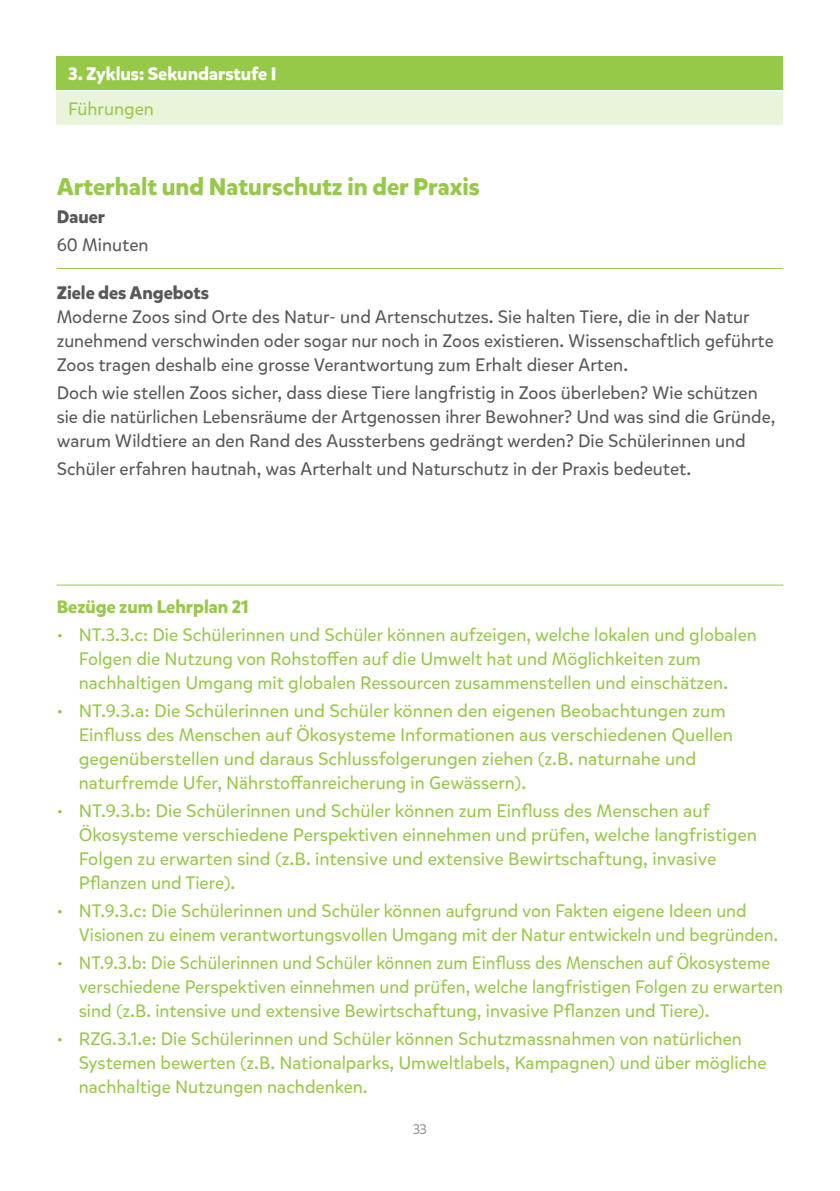
<style>
.page{position:relative;width:840px;height:1191px;background:#fff}
.page>*{position:absolute;margin:0;border:0;box-sizing:border-box;transform-origin:0 0}
._04_Grundschrift{font:700 24px "Mikado";color:#97c949}
._04_Grundschrift-2{font:18px/24px "Mikado";color:#97c949}
._04_Grundschrift-3{font:18px/24px "Mikado";color:#57585a}
.t1{font:700 18px "Mikado";color:#fff}
._04_Grundschrift-4{font:700 18px "Mikado";color:#57585a}
._04_Grundschrift-5{font:700 18px "Mikado";color:#97c949}
.t2{font:14px "Mikado";color:#939598}
</style>
<div class="page">
<div style="left:57px;top:57px;width:725px;height:34px;background:#97c949"></div>
<div style="left:57px;top:91px;width:725px;height:34px;background:#eaf4db"></div>
<hr style="left:57px;top:90px;width:725px;height:1px;background:#fff">
<hr style="left:57px;top:584px;width:725px;height:1px;background:#97c949">
<hr style="left:57px;top:268px;width:725px;height:1px;background:#97c949">
<p class="t1" style="left:68px;top:63px;width:210px">3. Zyklus: Sekundarstufe I</p>
<p class="_04_Grundschrift-2" style="left:68px;top:97px;width:87px">Führungen</p>
<p class="_04_Grundschrift" style="left:57px;top:172px;width:424px">Arterhalt und Naturschutz in der Praxis</p>
<p class="_04_Grundschrift-4" style="left:57px;top:206px;width:50px">Dauer</p>
<p class="_04_Grundschrift-3" style="left:57px;top:233px;width:93px">60 Minuten</p>
<p class="_04_Grundschrift-4" style="left:57px;top:282px;width:154px">Ziele des Angebots</p>
<p class="_04_Grundschrift-3" style="left:57px;top:305px;width:718px">Moderne Zoos sind Orte des Natur- und Artenschutzes. Sie halten Tiere, die in der Natur zunehmend verschwinden oder sogar nur noch in Zoos existieren. Wissenschaftlich geführte<br>Zoos tragen deshalb eine grosse Verantwortung zum Erhalt dieser Arten.</p>
<p class="_04_Grundschrift-3" style="left:57px;top:381px;width:719px">Doch wie stellen Zoos sicher, dass diese Tiere langfristig in Zoos überleben? Wie schützen sie die natürlichen Lebensräume der Artgenossen ihrer Bewohner? Und was sind die Gründe, warum Wildtiere an den Rand des Aussterbens gedrängt werden? Die Schülerinnen und</p>
<p class="_04_Grundschrift-3" style="left:57px;top:457px;width:635px">Schüler erfahren hautnah, was Arterhalt und Naturschutz in der Praxis bedeutet.</p>
<p class="_04_Grundschrift-5" style="left:57px;top:595px;width:193px">Bezüge zum Lehrplan 21</p>
<p class="_04_Grundschrift-2" style="left:79px;top:623px;width:679px;text-indent:-22px">• NT.3.3.c: Die Schülerinnen und Schüler können aufzeigen, welche lokalen und globalen<br>Folgen die Nutzung von Rohstoffen auf die Umwelt hat und Möglichkeiten zum nachhaltigen Umgang mit globalen Ressourcen zusammenstellen und einschätzen.</p>
<p class="_04_Grundschrift-2" style="left:79px;top:699px;width:655px;text-indent:-22px">• NT.9.3.a: Die Schülerinnen und Schüler können den eigenen Beobachtungen zum Einfluss des Menschen auf Ökosysteme Informationen aus verschiedenen Quellen gegenüberstellen und daraus Schlussfolgerungen ziehen (z.B. naturnahe und naturfremde Ufer, Nährstoffanreicherung in Gewässern).</p>
<p class="_04_Grundschrift-2" style="left:79px;top:799px;width:679px;text-indent:-22px">• NT.9.3.b: Die Schülerinnen und Schüler können zum Einfluss des Menschen auf Ökosysteme verschiedene Perspektiven einnehmen und prüfen, welche langfristigen Folgen zu erwarten sind (z.B. intensive und extensive Bewirtschaftung, invasive Pflanzen und Tiere).</p>
<p class="_04_Grundschrift-2" style="left:79px;top:899px;width:700px;text-indent:-22px">• NT.9.3.c: Die Schülerinnen und Schüler können aufgrund von Fakten eigene Ideen und<br>Visionen zu einem verantwortungsvollen Umgang mit der Natur entwickeln und begründen.</p>
<p class="_04_Grundschrift-2" style="left:79px;top:951px;width:705px;text-indent:-22px">• NT.9.3.b: Die Schülerinnen und Schüler können zum Einfluss des Menschen auf Ökosysteme verschiedene Perspektiven einnehmen und prüfen, welche langfristigen Folgen zu erwarten sind (z.B. intensive und extensive Bewirtschaftung, invasive Pflanzen und Tiere).</p>
<p class="_04_Grundschrift-2" style="left:79px;top:1027px;width:688px;text-indent:-22px">• RZG.3.1.e: Die Schülerinnen und Schüler können Schutzmassnahmen von natürlichen<br>Systemen bewerten (z.B. Nationalparks, Umweltlabels, Kampagnen) und über mögliche nachhaltige Nutzungen nachdenken.</p>
<p class="t2" style="left:412px;top:1121px;width:16px">33</p>
</div>
